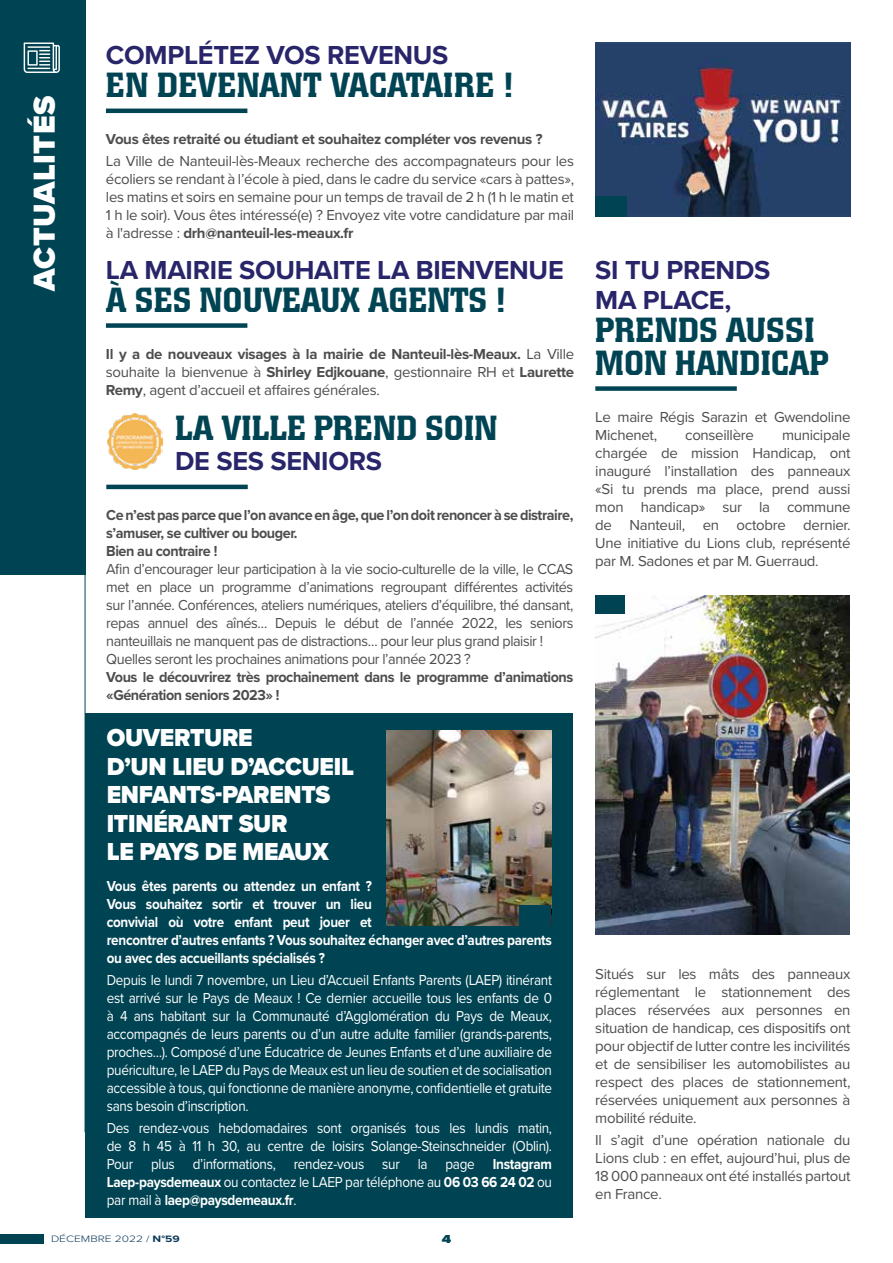
<style>
.page{position:relative;width:893px;height:1263px;background:#fff}
.page>*{position:absolute;margin:0;border:0;box-sizing:border-box;transform-origin:0 0}
.t1{font:500 34.5px/33px "Colossalis";letter-spacing:.005em;color:#004454}
.t2{font:900 31.5px "Proxima Nova";letter-spacing:.015em;color:#fff}
.t3{font:700 27px/30px "Proxima Nova";letter-spacing:-.01em;color:#29256a}
.t4{font:900 25.5px/28.5px "Proxima Nova";letter-spacing:-.01em;color:#fff;scale:.95 1}
.t5{font:15px/18px "Proxima Nova";letter-spacing:-.03em;color:#4d4d4f;text-align:justify}
.t6{font:15px/18px "Proxima Nova";letter-spacing:-.02em;color:#fff;text-align:justify;scale:.9 1}
.t7{font:15px/18px "Proxima Nova";letter-spacing:-.03em;color:#4d4d4f;scale:.96 1}
.t8{font:700 15px/18px "Proxima Nova";letter-spacing:-.03em;color:#4d4d4f;text-align:justify}
.t9{font:700 15px/18px "Proxima Nova";letter-spacing:-.02em;color:#fff;scale:.9 1}
.t10{font:700 15px/18px "Proxima Nova";letter-spacing:-.03em;color:#4d4d4f;scale:.96 1}
.t11{font:900 12px "Proxima Nova";color:#004454;scale:1.25 1}
.t12{font:300 9.6px "Proxima Nova";color:#0b395a;scale:1.25 1}
.s1{font-weight:700}
.s2{font-weight:400}
</style>
<div class="page">
<div style="left:0;top:0;width:85px;height:574px;background:#004454"></div>
<div style="left:0;top:1234px;width:43px;height:9px;background:#004454"></div>
<svg style="left:24px;top:43px;width:36px;height:30px"></svg>
<hr style="left:85px;top:0;width:1px;height:1132px;background:#004454">
<img style="left:595px;top:43px;width:255px;height:174px">
<div style="left:595px;top:196px;width:32px;height:21px;background:#004454"></div>
<div style="left:106px;top:323px;width:141px;height:5px;background:#004454"></div>
<hr style="left:106px;top:109px;width:141px;height:4px;background:#004454">
<div style="left:85px;top:713px;width:488px;height:505px;background:#004454"></div>
<img style="left:386px;top:730px;width:165px;height:196px">
<div style="left:519px;top:905px;width:32px;height:21px;background:#004454"></div>
<div style="left:595px;top:386px;width:142px;height:5px;background:#004454"></div>
<img style="left:595px;top:595px;width:255px;height:339px">
<div style="left:595px;top:595px;width:29px;height:19px;background:#004454"></div>
<hr style="left:106px;top:485px;width:142px;height:4px;background:#004454">
<img style="left:107px;top:414px;width:55px;height:55px">
<h2 class="t2" style="left:21px;top:291px;width:197px;rotate:-90deg">ACTUALITÉS</h2>
<h3 class="t3" style="left:106px;top:39px;width:344px">COMPLÉTEZ VOS REVENUS</h3>
<h1 class="t1" style="left:106px;top:69px;width:409px">EN DEVENANT VACATAIRE !</h1>
<p class="t8" style="left:106px;top:129px;width:438px">Vous êtes retraité ou étudiant et souhaitez compléter vos revenus ?</p>
<p class="t5" style="left:106px;top:151px;width:470px">La Ville de Nanteuil-lès-Meaux recherche des accompagnateurs pour les écoliers se rendant à l’école à pied, dans le cadre du service «cars à pattes», les matins et soirs en semaine pour un temps de travail de 2 h (1 h le matin et 1 h le soir). Vous êtes intéressé(e) ? Envoyez vite votre candidature par mail à l'adresse : <span class="s1">drh@nanteuil-les-meaux.fr</span></p>
<h3 class="t3" style="left:106px;top:254px;width:459px">LA MAIRIE SOUHAITE LA BIENVENUE</h3>
<h1 class="t1" style="left:106px;top:284px;width:401px">À SES NOUVEAUX AGENTS !</h1>
<p class="t8" style="left:106px;top:344px;width:470px">Il y a de nouveaux visages à la mairie de Nanteuil-lès-Meaux. <span class="s2">La Ville souhaite la bienvenue à</span> Shirley Edjkouane<span class="s2">, gestionnaire RH et</span> Laurette Remy<span class="s2">, agent d’accueil et affaires générales.</span></p>
<h1 class="t1" style="left:175px;top:412px;width:324px">LA VILLE PREND SOIN</h1>
<h3 class="t3" style="left:175px;top:445px;width:208px">DE SES SENIORS</h3>
<p class="t10" style="left:106px;top:506px;width:488px">Ce n’est pas parce que l’on avance en âge, que l’on doit renoncer à se distraire, s’amuser, se cultiver ou bouger.<br>Bien au contraire !</p>
<p class="t7" style="left:106px;top:559px;width:488px">Afin d’encourager leur participation à la vie socio-culturelle de la ville, le CCAS met en place un programme d’animations regroupant différentes activités sur l’année. Conférences, ateliers numériques, ateliers d’équilibre, thé dansant, repas annuel des aînés… Depuis le début de l’année 2022, les seniors nanteuillais ne manquent pas de distractions… pour leur plus grand plaisir !<br>Quelles seront les prochaines animations pour l’année 2023 ?</p>
<p class="t10" style="left:106px;top:668px;width:488px">Vous le découvrirez très prochainement dans le programme d’animations «Génération seniors 2023» !</p>
<h3 class="t4" style="left:107px;top:723px;width:262px">OUVERTURE<br>D’UN LIEU D’ACCUEIL<br>ENFANTS-PARENTS<br>ITINÉRANT SUR<br>LE PAYS DE MEAUX</h3>
<p class="t9" style="left:107px;top:876px;width:496px">Vous êtes parents ou attendez un enfant ?<br>Vous souhaitez sortir et trouver un lieu<br>convivial où votre enfant peut jouer et<br>rencontrer d’autres enfants ? Vous souhaitez échanger avec d’autres parents ou avec des accueillants spécialisés ?</p>
<p class="t6" style="left:107px;top:970px;width:496px">Depuis le lundi 7 novembre, un Lieu d’Accueil Enfants Parents (LAEP) itinérant est arrivé sur le Pays de Meaux ! Ce dernier accueille tous les enfants de 0 à 4 ans habitant sur la Communauté d’Agglomération du Pays de Meaux, accompagnés de leurs parents ou d’un autre adulte familier (grands-parents, proches…). Composé d’une Éducatrice de Jeunes Enfants et d’une auxiliaire de puériculture, le LAEP du Pays de Meaux est un lieu de soutien et de socialisation accessible à tous, qui fonctionne de manière anonyme, confidentielle et gratuite sans besoin d’inscription.</p>
<p class="t6" style="left:107px;top:1119px;width:496px">Des rendez-vous hebdomadaires sont organisés tous les lundis matin, de 8 h 45 à 11 h 30, au centre de loisirs Solange-Steinschneider (Oblin).<br>Pour plus d’informations, rendez-vous sur la page <span class="s1">Instagram Laep-paysdemeaux</span> ou contactez le LAEP par téléphone au <span class="s1">06 03 66 24 02</span> ou par mail à <span class="s1">laep@paysdemeaux.fr</span>.</p>
<p class="t12" style="left:51px;top:1231px;width:104px">DÉCEMBRE 2022 / <span class="s1">N°59</span></p>
<p class="t11" style="left:442px;top:1230px;width:9px">4</p>
<h3 class="t3" style="left:595px;top:254px;width:177px">SI TU PRENDS<br>MA PLACE,</h3>
<h1 class="t1" style="left:595px;top:314px;width:235px">PRENDS AUSSI<br>MON HANDICAP</h1>
<p class="t5" style="left:595px;top:407px;width:257px">Le maire Régis Sarazin et Gwendoline<br>Michenet,</p>
<p class="t5" style="left:685px;top:425px;width:70px">conseillère</p>
<p class="t5" style="left:595px;top:425px;width:257px;text-indent:187px">municipale chargée de mission Handicap, ont inauguré l’installation des panneaux «Si tu prends ma place, prend aussi mon handicap» sur la commune de Nanteuil, en octobre dernier.<br>Une initiative du Lions club, représenté par M. Sadones et par M. Guerraud.</p>
<p class="t5" style="left:595px;top:964px;width:257px">Situés sur les mâts des panneaux réglementant le stationnement des places réservées aux personnes en situation de handicap, ces dispositifs ont pour objectif de lutter contre les incivilités et de sensibiliser les automobilistes au respect des places de stationnement, réservées uniquement aux personnes à mobilité réduite.</p>
<p class="t5" style="left:595px;top:1131px;width:257px">Il s’agit d’une opération nationale du Lions club : en effet, aujourd’hui, plus de 18 000 panneaux ont été installés partout en France.</p>
</div>
